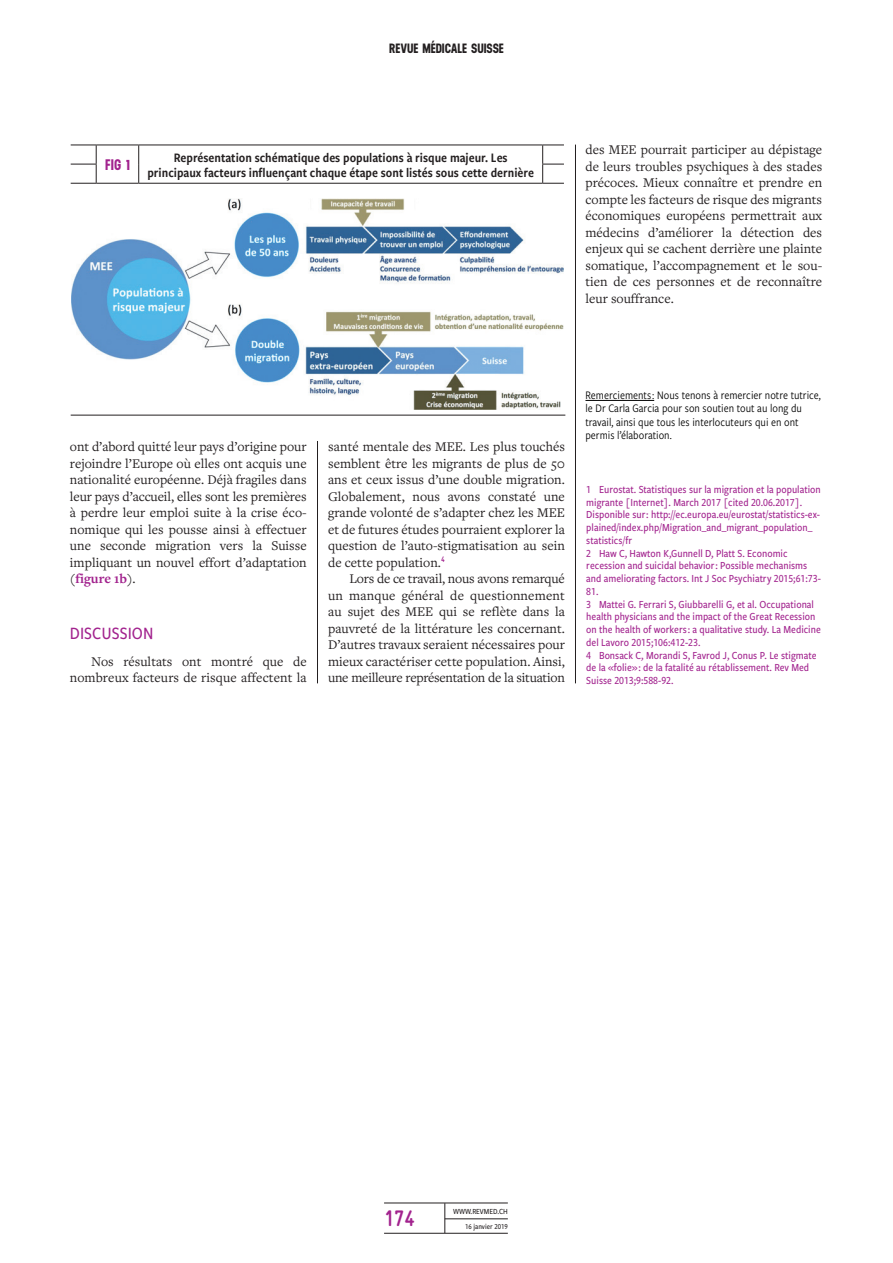
<style>
.page{position:relative;width:893px;height:1263px;background:#fff}
.page>*{position:absolute;margin:0;border:0;box-sizing:border-box;transform-origin:0 0}
.t1{font:700 22.5px "Gravur Condensed Pro";color:#a2238e}
._2P_T1{font:500 18px "Freight Sans Cnd Pro";color:#a2238e}
._2P_FIG_X_TAB_X{font:700 15.3px "Neusa";color:#a2238e}
._2P_Texte_courant{font:13.8px/16.5px "Freight Text Pro";color:#231f20;text-align:justify}
._1P_FIG_TAB_Titre{font:13.5px/15px "Freight Sans Cnd Pro Semi";color:#231f20;text-align:center}
.t2{font:700 13.5px "Neusa";letter-spacing:-.005em;color:#231f20}
._1P_Remerciements_Co{font:12px/13.5px "Freight Sans Cnd Pro";color:#000}
._2P_Bibliographie_te{font:500 11.25px/12.8px "Freight Sans Cnd Pro";color:#a2238e}
.t3{font:500 8.1px "Freight Sans Cnd Pro";color:#231f20}
.t4{font:500 7.8px "Freight Sans Cnd Pro";color:#231f20}
.s1{font-weight:700;color:#a2238e}
</style>
<div class="page">
<hr style="left:384px;top:1233px;width:124px;height:1px;background:#231f20">
<hr style="left:384px;top:1202px;width:124px;height:1px;background:#231f20">
<hr style="left:445px;top:1218px;width:63px;height:1px;background:#231f20">
<hr style="left:444px;top:1203px;width:1px;height:30px;background:#231f20">
<hr style="left:317px;top:441px;width:1px;height:242px;background:#231f20">
<hr style="left:575px;top:145px;width:1px;height:538px;background:#231f20">
<hr style="left:585px;top:400px;width:69px;height:1px;background:#000">
<img style="left:72px;top:199px;width:492px;height:211px">
<hr style="left:71px;top:415px;width:494px;height:1px;background:#231f20">
<svg style="left:71px;top:145px;width:493px;height:39px"></svg>
<p class="t2" style="left:389px;top:38px;width:116px">REVUE MÉDICALE SUISSE</p>
<p class="_2P_FIG_X_TAB_X" style="left:105px;top:154px;width:26px">FIG 1</p>
<p class="_1P_FIG_TAB_Titre" style="left:147px;top:149px;width:388px">Représentation schématique des populations à risque majeur. Les principaux facteurs influençant chaque étape sont listés sous cette dernière</p>
<p class="_2P_Texte_courant" style="left:585px;top:141px;width:238px">des MEE pourrait participer au dépistage de leurs troubles psychiques à des stades précoces. Mieux connaître et prendre en compte les facteurs de risque des migrants économiques européens permettrait aux médecins d’améliorer la détection des enjeux qui se cachent derrière une plainte somatique, l’accompagnement et le sou&shy;tien de ces personnes et de reconnaître leur souffrance.</p>
<p class="_2P_Texte_courant" style="left:70px;top:438px;width:238px">ont d’abord quitté leur pays d’origine pour rejoindre l’Europe où elles ont acquis une nationalité européenne. Déjà fragiles dans leur pays d’accueil, elles sont les premières à perdre leur emploi suite à la crise éco&shy;nomique qui les pousse ainsi à effectuer une seconde migration vers la Suisse impliquant un nouvel effort d’adaptation (<span class="s1">figure 1b</span>).</p>
<p class="_2P_T1" style="left:70px;top:621px;width:85px">DISCUSSION</p>
<p class="_2P_Texte_courant" style="left:70px;top:653px;width:238px;text-align:right">Nos résultats ont montré que de nombreux facteurs de risque affectent la</p>
<p class="_2P_Texte_courant" style="left:328px;top:438px;width:238px">santé mentale des MEE. Les plus touchés semblent être les migrants de plus de 50 ans et ceux issus d’une double migration.<br>Globalement, nous avons constaté une grande volonté de s’adapter chez les MEE et de futures études pourraient explorer la question de l’auto-stigmatisation au sein de cette population.<sup>4</sup></p>
<p class="_2P_Texte_courant" style="left:328px;top:570px;width:238px;text-indent:21px">Lors de ce travail, nous avons remarqué un manque général de questionnement au sujet des MEE qui se reflète dans la pauvreté de la littérature les concernant.<br>D’autres travaux seraient nécessaires pour mieux caractériser cette population. Ainsi, une meilleure représentation de la situation</p>
<p class="_1P_Remerciements_Co" style="left:585px;top:388px;width:237px">Remerciements : Nous tenons à remercier notre tutrice, le Dr Carla Garcia pour son soutien tout au long du travail, ainsi que tous les interlocuteurs qui en ont permis l’élaboration.</p>
<p class="_2P_Bibliographie_te" style="left:586px;top:482px;width:236px">1 Eurostat. Statistiques sur la migration et la population migrante [Internet]. March 2017 [cited 20.06.2017].<br>Disponible sur : http://ec.europa.eu/eurostat/statistics-ex&shy;plained/index.php/Migration_and_migrant_population_ statistics/fr</p>
<p class="_2P_Bibliographie_te" style="left:586px;top:546px;width:236px">2 Haw C, Hawton K,Gunnell D, Platt S. Economic recession and suicidal behavior : Possible mechanisms and ameliorating factors. Int J Soc Psychiatry 2015;61:73- 81.</p>
<p class="_2P_Bibliographie_te" style="left:586px;top:597px;width:236px">3 Mattei G. Ferrari S, Giubbarelli G, et al. Occupational health physicians and the impact of the Great Recession on the health of workers : a qualitative study. La Medicine del Lavoro 2015;106:412-23.</p>
<p class="_2P_Bibliographie_te" style="left:586px;top:648px;width:232px">4 Bonsack C, Morandi S, Favrod J, Conus P. Le stigmate de la «folie» : de la fatalité au rétablissement. Rev Med<br>Suisse 2013;9:588-92.</p>
<h1 class="t1" style="left:384px;top:1206px;width:32px">174</h1>
<p class="t3" style="left:453px;top:1205px;width:56px">WWW.REVMED.CH</p>
<p class="t4" style="left:465px;top:1221px;width:44px">16 janvier 2019</p>
</div>
